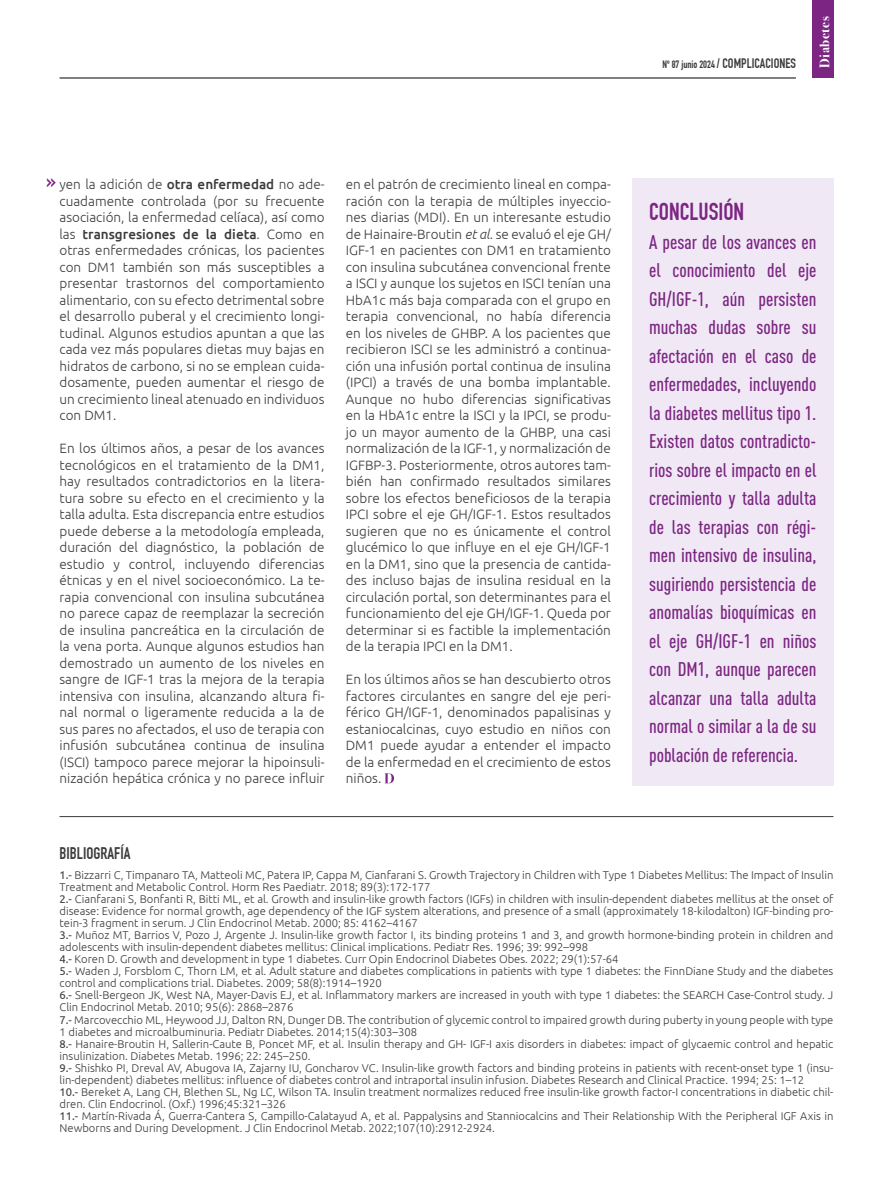
<style>
.page{position:relative;width:893px;height:1191px;background:#fff}
.page>*{position:absolute;margin:0;border:0;box-sizing:border-box;transform-origin:0 0}
.t1{font:24px "DIN Engschrift Std";color:#7c2582}
.t2{font:22.5px "DIN Engschrift Std";color:#7c2582}
.t3{font:500 condensed 19.5px/28.5px "DIN Pro";color:#7c2582;text-align:justify}
.t4{font:16.5px "DIN Engschrift Std";color:#3c3c3b}
.t5{font:300 13.5px/16.5px "Ubuntu";color:#3c3c3b;text-align:justify}
.t6{font:13.5px "DIN Engschrift Std";color:#3c3c3b}
.t7{font:700 13.5px "Bodoni Svty Two ITCTT";letter-spacing:.04em;color:#fff}
.t8{font:300 11.25px/12px "Ubuntu";color:#3c3c3b}
.s1{font-size:10.5px}
.s2{font-weight:500}
.s3{font-style:italic}
.s4{font-weight:400}
</style>
<div class="page">
<hr style="left:60px;top:78px;width:736px;height:1px;background:#000">
<div style="left:812px;top:0;width:21px;height:78px;background:#7c2582"></div>
<hr style="left:60px;top:816px;width:773px;height:1px;background:#3c3c3b">
<div style="left:632px;top:179px;width:201px;height:607px;background:#f0e9f5"></div>
<svg style="left:384px;top:773px;width:10px;height:10px"></svg>
<p class="t6" style="left:662px;top:55px;width:135px"><span class="s1">Nº 87 junio 2024</span> / COMPLICACIONES</p>
<p class="t7" style="left:813px;top:68px;width:53px;rotate:-90deg">Diabetes</p>
<p class="t5" style="left:60px;top:176px;width:267px">yen la adición de <span class="s2">otra enfermedad</span> no ade&shy;cuadamente controlada (por su frecuente asociación, la enfermedad celíaca), así como las <span class="s2">transgresiones de la dieta</span>. Como en otras enfermedades crónicas, los pacientes con DM1 también son más susceptibles a presentar trastornos del comportamiento alimentario, con su efecto detrimental sobre el desarrollo puberal y el crecimiento longi&shy;tudinal. Algunos estudios apuntan a que las cada vez más populares dietas muy bajas en hidratos de carbono, si no se emplean cuida&shy;dosamente, pueden aumentar el riesgo de un crecimiento lineal atenuado en individuos con DM1.</p>
<p class="t5" style="left:60px;top:440px;width:267px">En los últimos años, a pesar de los avances tecnológicos en el tratamiento de la DM1, hay resultados contradictorios en la litera&shy;tura sobre su efecto en el crecimiento y la talla adulta. Esta discrepancia entre estudios puede deberse a la metodología empleada, duración del diagnóstico, la población de estudio y control, incluyendo diferencias étnicas y en el nivel socioeconómico. La te&shy;rapia convencional con insulina subcutánea no parece capaz de reemplazar la secreción de insulina pancreática en la circulación de la vena porta. Aunque algunos estudios han demostrado un aumento de los niveles en sangre de IGF-1 tras la mejora de la terapia intensiva con insulina, alcanzando altura fi&shy;nal normal o ligeramente reducida a la de sus pares no afectados, el uso de terapia con infusión subcutánea continua de insulina (ISCI) tampoco parece mejorar la hipoinsuli&shy;nización hepática crónica y no parece influir</p>
<h2 class="t2" style="left:46px;top:168px;width:11px">»</h2>
<p class="t5" style="left:346px;top:176px;width:267px">en el patrón de crecimiento lineal en compa&shy;ración con la terapia de múltiples inyeccio&shy;nes diarias (MDI). En un interesante estudio de Hainaire-Broutin <span class="s3">et al</span>. se evaluó el eje GH/ IGF-1 en pacientes con DM1 en tratamiento con insulina subcutánea convencional frente a ISCI y aunque los sujetos en ISCI tenían una HbA1c más baja comparada con el grupo en terapia convencional, no había diferencia en los niveles de GHBP. A los pacientes que recibieron ISCI se les administró a continua&shy;ción una infusión portal continua de insulina (IPCI) a través de una bomba implantable.<br>Aunque no hubo diferencias significativas en la HbA1c entre la ISCI y la IPCI, se produ&shy;jo un mayor aumento de la GHBP, una casi normalización de la IGF-1, y normalización de IGFBP-3. Posteriormente, otros autores tam&shy;bién han confirmado resultados similares sobre los efectos beneficiosos de la terapia IPCI sobre el eje GH/IGF-1. Estos resultados sugieren que no es únicamente el control glucémico lo que influye en el eje GH/IGF-1 en la DM1, sino que la presencia de cantida&shy;des incluso bajas de insulina residual en la circulación portal, son determinantes para el funcionamiento del eje GH/IGF-1. Queda por determinar si es factible la implementación de la terapia IPCI en la DM1.</p>
<p class="t5" style="left:346px;top:670px;width:267px">En los últimos años se han descubierto otros factores circulantes en sangre del eje peri&shy;férico GH/IGF-1, denominados papalisinas y estaniocalcinas, cuyo estudio en niños con DM1 puede ayudar a entender el impacto de la enfermedad en el crecimiento de estos niños.</p>
<h1 class="t1" style="left:649px;top:197px;width:97px">CONCLUSIÓN</h1>
<p class="t3" style="left:649px;top:226px;width:169px">A pesar de los avances en el conocimiento del eje GH/IGF-1, aún persisten muchas dudas sobre su afectación en el caso de enfermedades, incluyendo la diabetes mellitus tipo 1.<br>Existen datos contradicto&shy;rios sobre el impacto en el crecimiento y talla adulta de las terapias con régi&shy;men intensivo de insulina, sugiriendo persistencia de anomalías bioquímicas en el eje GH/IGF-1 en niños con DM1, aunque parecen alcanzar una talla adulta normal o similar a la de su población de referencia.</p>
<p class="t4" style="left:60px;top:843px;width:72px">BIBLIOGRAFÍA</p>
<p class="t8" style="left:60px;top:869px;width:775px"><span class="s4">1.-</span> Bizzarri C, Timpanaro TA, Matteoli MC, Patera IP, Cappa M, Cianfarani S. Growth Trajectory in Children with Type 1 Diabetes Mellitus: The Impact of Insulin Treatment and Metabolic Control. Horm Res Paediatr. 2018; 89(3):172-177<br><span class="s4">2.-</span> Cianfarani S, Bonfanti R, Bitti ML, et al. Growth and insulin-like growth factors (IGFs) in children with insulin-dependent diabetes mellitus at the onset of disease: Evidence for normal growth, age dependency of the IGF system alterations, and presence of a small (approximately 18-kilodalton) IGF-binding pro&shy;tein-3 fragment in serum. J Clin Endocrinol Metab. 2000; 85: 4162–4167<br><span class="s4">3.-</span> Muñoz MT, Barrios V, Pozo J, Argente J. Insulin-like growth factor I, its binding proteins 1 and 3, and growth hormone-binding protein in children and adolescents with insulin-dependent diabetes mellitus: Clinical implications. Pediatr Res. 1996; 39: 992–998<br><span class="s4">4.-</span> Koren D. Growth and development in type 1 diabetes. Curr Opin Endocrinol Diabetes Obes. 2022; 29(1):57-64<br><span class="s4">5.-</span> Waden J, Forsblom C, Thorn LM, et al. Adult stature and diabetes complications in patients with type 1 diabetes: the FinnDiane Study and the diabetes control and complications trial. Diabetes. 2009; 58(8):1914–1920<br><span class="s4">6.-</span> Snell-Bergeon JK, West NA, Mayer-Davis EJ, et al. Inflammatory markers are increased in youth with type 1 diabetes: the SEARCH Case-Control study. J Clin Endocrinol Metab. 2010; 95(6): 2868–2876<br><span class="s4">7.-</span> Marcovecchio ML, Heywood JJ, Dalton RN, Dunger DB. The contribution of glycemic control to impaired growth during puberty in young people with type 1 diabetes and microalbuminuria. Pediatr Diabetes. 2014;15(4):303–308<br><span class="s4">8.-</span> Hanaire-Broutin H, Sallerin-Caute B, Poncet MF, et al. Insulin therapy and GH- IGF-I axis disorders in diabetes: impact of glycaemic control and hepatic insulinization. Diabetes Metab. 1996; 22: 245–250.<br><span class="s4">9.-</span> Shishko PI, Dreval AV, Abugova IA, Zajarny IU, Goncharov VC. Insulin-like growth factors and binding proteins in patients with recent-onset type 1 (insu&shy;lin-dependent) diabetes mellitus: influence of diabetes control and intraportal insulin infusion. Diabetes Research and Clinical Practice. 1994; 25: 1–12<br><span class="s4">10.-</span> Bereket A, Lang CH, Blethen SL, Ng LC, Wilson TA. Insulin treatment normalizes reduced free insulin-like growth factor-I concentrations in diabetic chil&shy;dren. Clin Endocrinol. (Oxf.) 1996;45:321–326<br><span class="s4">11.-</span> Martín-Rivada Á, Guerra-Cantera S, Campillo-Calatayud A, et al. Pappalysins and Stanniocalcins and Their Relationship With the Peripheral IGF Axis in Newborns and During Development. J Clin Endocrinol Metab. 2022;107(10):2912-2924.</p>
</div>
